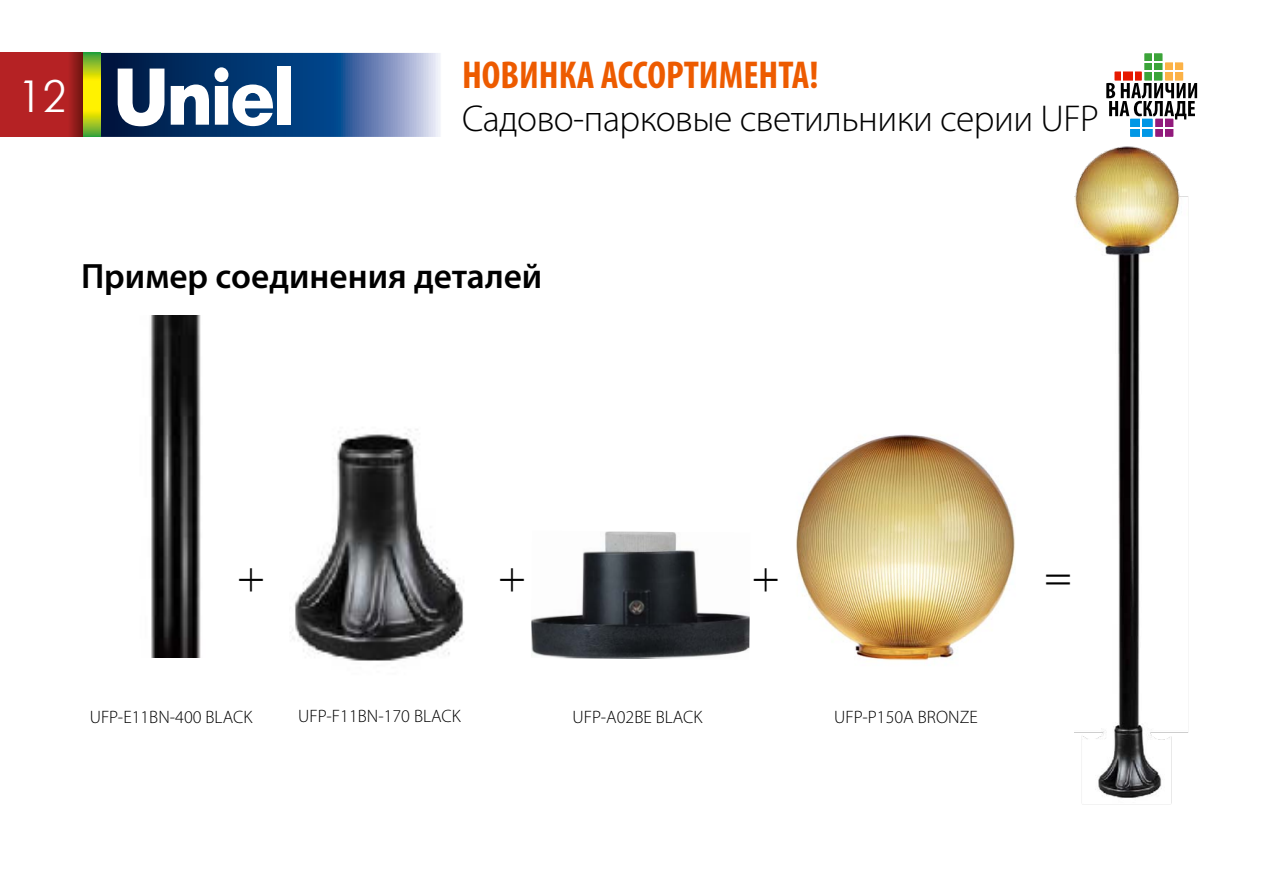
<style>
.page{position:relative;width:1263px;height:893px;background:#fff}
.page>*{position:absolute;margin:0;border:0;box-sizing:border-box;transform-origin:0 0}
.t1{font:45px "Times New Roman";color:#000}
.t2{font:45px "Futuris Light C";color:#fff}
.t3{font:700 condensed 39px "Myriad Pro";color:#ed5b00}
.t4{font:300 37.5px "Myriad Pro";letter-spacing:-.015em;color:#000}
.t5{font:600 35.25px "Myriad Pro";color:#000}
.t6{font:300 18px "Myriad Pro";color:#000}
</style>
<div class="page">
<img style="left:796px;top:434px;width:219px;height:227px">
<svg style="left:101px;top:53px;width:339px;height:84px;background:#3c6193"></svg>
<svg style="left:118px;top:69px;width:46px;height:57px"></svg>
<svg style="left:171px;top:67px;width:102px;height:59px"></svg>
<div style="left:277px;top:66px;width:13px;height:59px;background:#fff"></div>
<svg style="left:0;top:53px;width:84px;height:84px;background:#ae2221"></svg>
<svg style="left:84px;top:53px;width:17px;height:84px"></svg>
<img style="left:531px;top:531px;width:219px;height:128px">
<img style="left:150px;top:316px;width:51px;height:342px">
<img style="left:1074px;top:146px;width:115px;height:659px">
<img style="left:290px;top:429px;width:174px;height:232px">
<div style="left:1144px;top:53px;width:18px;height:28px;background:#3ca439"></div>
<hr style="left:1152px;top:53px;width:2px;height:28px;background:#fff">
<svg style="left:1106px;top:62px;width:91px;height:75px"></svg>
<hr style="left:1130px;top:127px;width:23px;height:2px;background:#fff">
<h1 class="t2" style="left:17px;top:74px;width:51px">12</h1>
<h2 class="t3" style="left:462px;top:51px;width:358px">НОВИНКА АССОРТИМЕНТА!</h2>
<h3 class="t4" style="left:462px;top:98px;width:638px">Садово-парковые светильники серии UFP</h3>
<h3 class="t5" style="left:81px;top:254px;width:463px">Пример соединения деталей</h3>
<h1 class="t1" style="left:239px;top:550px;width:27px">+</h1>
<h1 class="t1" style="left:500px;top:550px;width:27px">+</h1>
<h1 class="t1" style="left:753px;top:550px;width:27px">+</h1>
<h1 class="t1" style="left:1045px;top:550px;width:27px">=</h1>
<p class="t6" style="left:90px;top:707px;width:164px">UFP-E11BN-400 BLACK</p>
<p class="t6" style="left:298px;top:707px;width:164px">UFP-F11BN-170 BLACK</p>
<p class="t6" style="left:573px;top:707px;width:131px">UFP-А02BE BLACK</p>
<p class="t6" style="left:834px;top:707px;width:145px">UFP-Р150A BRONZE</p>
</div>
